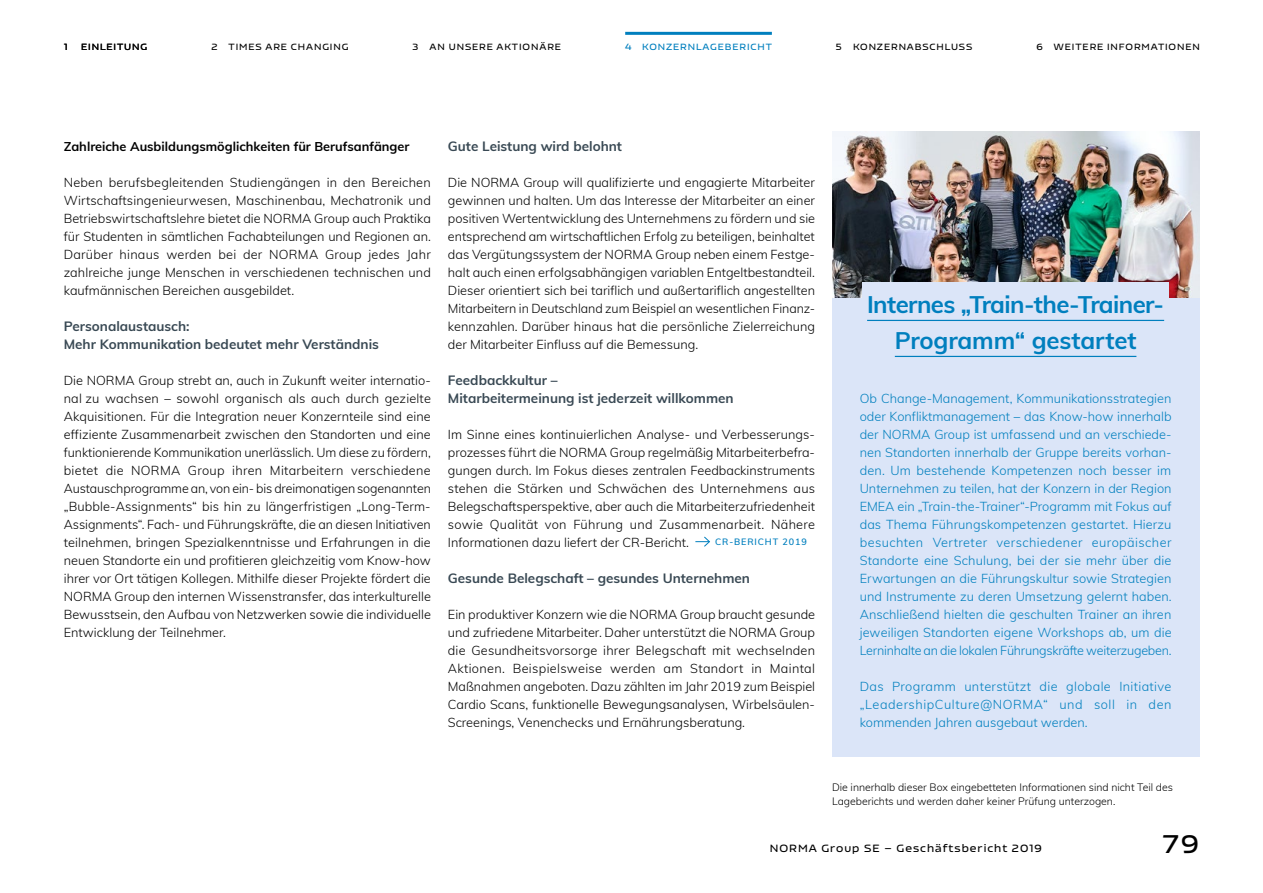
<style>
.page{position:relative;width:1263px;height:893px;background:#fff}
.page>*{position:absolute;margin:0;border:0;box-sizing:border-box;transform-origin:0 0}
.t1{font:600 25.5px "Nizzoli";color:#000}
.t2{font:700 24px/36px "Muli";letter-spacing:-.025em;color:#007fbe;text-align:center}
.t3{font:700 13.5px/18px "Muli";color:#394954}
.t4{font:300 12.75px/18px "Muli";color:#000;text-align:justify}
.t5{font:300 12.75px/18px "Muli";letter-spacing:-.015em;color:#007fbe;text-align:justify}
.t6{font:700 12.75px "Muli";color:#000}
.t7{font:300 10.5px/13.5px "Muli";color:#000}
.t8{font:600 10.5px "Nizzoli";letter-spacing:.1em;color:#000}
.t9{font:600 9px "Nizzoli";letter-spacing:.1em;color:#000}
.t10{font:600 9px "Nizzoli";letter-spacing:.1em;color:#007fbe}
.t11{font:600 9px "Muli";letter-spacing:.1em;color:#007fbe}
</style>
<div class="page">
<div style="left:832px;top:232px;width:367px;height:524px;background:#dbe5f8"></div>
<img style="left:832px;top:132px;width:367px;height:166px">
<div style="left:862px;top:282px;width:307px;height:29px;background:#dbe5f8"></div>
<hr style="left:867px;top:320px;width:297px;height:1px;background:#007fbe">
<hr style="left:895px;top:356px;width:241px;height:1px;background:#007fbe">
<svg style="left:695px;top:536px;width:15px;height:11px"></svg>
<hr style="left:625px;top:32px;width:147px;height:3px;background:#007fbe">
<p class="t9" style="left:64px;top:41px;width:5px">1</p>
<p class="t9" style="left:81px;top:41px;width:68px">EINLEITUNG</p>
<p class="t9" style="left:212px;top:41px;width:138px">2 TIMES ARE CHANGING</p>
<p class="t9" style="left:413px;top:41px;width:150px">3 AN UNSERE AKTIONÄRE</p>
<p class="t10" style="left:625px;top:41px;width:148px">4 KONZERNLAGEBERICHT</p>
<p class="t9" style="left:836px;top:41px;width:138px">5 KONZERNABSCHLUSS</p>
<p class="t9" style="left:1036px;top:41px;width:165px">6 WEITERE INFORMATIONEN</p>
<p class="t6" style="left:64px;top:137px;width:347px">Zahlreiche Ausbildungsmöglichkeiten für Berufsanfänger</p>
<p class="t4" style="left:64px;top:172px;width:369px">Neben berufsbegleitenden Studiengängen in den Bereichen Wirtschaftsingenieurwesen, Maschinenbau, Mechatronik und Betriebswirtschaftslehre bietet die NORMA Group auch Praktika für Studenten in sämtlichen Fachabteilungen und Regionen an.<br>Darüber hinaus werden bei der NORMA Group jedes Jahr zahlreiche junge Menschen in verschiedenen technischen und kaufmännischen Bereichen ausgebildet.</p>
<p class="t3" style="left:64px;top:316px;width:317px">Personalaustausch:<br>Mehr Kommunikation bedeutet mehr Verständnis</p>
<p class="t4" style="left:64px;top:370px;width:369px">Die NORMA Group strebt an, auch in Zukunft weiter internatio&shy;nal zu wachsen – sowohl organisch als auch durch gezielte Akquisitionen. Für die Integration neuer Konzernteile sind eine effiziente Zusammenarbeit zwischen den Standorten und eine funktionierende Kommunikation unerlässlich. Um diese zu fördern, bietet die NORMA Group ihren Mitarbeitern verschiedene Austauschprogramme an, von ein- bis dreimonatigen sogenannten „Bubble-Assignments“ bis hin zu längerfristigen „Long-Term-Assignments“. Fach- und Führungskräfte, die an diesen Initiativen teilnehmen, bringen Spezialkenntnisse und Erfahrungen in die neuen Standorte ein und profitieren gleichzeitig vom Know-how ihrer vor Ort tätigen Kollegen. Mithilfe dieser Projekte fördert die NORMA Group den internen Wissenstransfer, das interkulturelle Bewusstsein, den Aufbau von Netzwerken sowie die individuelle Entwicklung der Teilnehmer.</p>
<p class="t3" style="left:448px;top:136px;width:176px">Gute Leistung wird belohnt</p>
<p class="t4" style="left:448px;top:172px;width:369px">Die NORMA Group will qualifizierte und engagierte Mitarbeiter gewinnen und halten. Um das Interesse der Mitarbeiter an einer positiven Wertentwicklung des Unternehmens zu fördern und sie entsprechend am wirtschaftlichen Erfolg zu beteiligen, beinhaltet das Vergütungssystem der NORMA Group neben einem Festge&shy;halt auch einen erfolgsabhängigen variablen Entgeltbestandteil.<br>Dieser orientiert sich bei tariflich und außertariflich angestellten Mitarbeitern in Deutschland zum Beispiel an wesentlichen Finanz&shy;kennzahlen. Darüber hinaus hat die persönliche Zielerreichung der Mitarbeiter Einfluss auf die Bemessung.</p>
<p class="t3" style="left:448px;top:370px;width:287px">Feedbackkultur –<br>Mitarbeitermeinung ist jederzeit willkommen</p>
<p class="t4" style="left:448px;top:424px;width:369px;text-align:left">Im Sinne eines kontinuierlichen Analyse- und Verbesserungs&shy;prozesses führt die NORMA Group regelmäßig Mitarbeiterbefra&shy;gungen durch. Im Fokus dieses zentralen Feedbackinstruments stehen die Stärken und Schwächen des Unternehmens aus Belegschaftsperspektive, aber auch die Mitarbeiterzufriedenheit sowie Qualität von Führung und Zusammenarbeit. Nähere Informationen dazu liefert der CR-Bericht.</p>
<p class="t11" style="left:715px;top:535px;width:93px">CR-BERICHT 2019</p>
<p class="t3" style="left:448px;top:568px;width:304px">Gesunde Belegschaft – gesundes Unternehmen</p>
<p class="t4" style="left:448px;top:604px;width:369px">Ein produktiver Konzern wie die NORMA Group braucht gesunde und zufriedene Mitarbeiter. Daher unterstützt die NORMA Group die Gesundheitsvorsorge ihrer Belegschaft mit wechselnden Aktionen. Beispielsweise werden am Standort in Maintal Maßnahmen angeboten. Dazu zählten im Jahr 2019 zum Beispiel Cardio Scans, funktionelle Bewegungsanalysen, Wirbelsäulen-Screenings, Venenchecks und Ernährungsberatung.</p>
<h2 class="t2" style="left:867px;top:285px;width:298px">Internes „Train-the-Trainer-<br>Programm“ gestartet</h2>
<p class="t5" style="left:860px;top:388px;width:313px">Ob Change-Management, Kommunikationsstrategien oder Konfliktmanagement – das Know-how innerhalb der NORMA Group ist umfassend und an verschiede&shy;nen Standorten innerhalb der Gruppe bereits vorhan&shy;den. Um bestehende Kompetenzen noch besser im Unternehmen zu teilen, hat der Konzern in der Region EMEA ein „Train-the-Trainer“-Programm mit Fokus auf das Thema Führungskompetenzen gestartet. Hierzu besuchten Vertreter verschiedener europäischer Standorte eine Schulung, bei der sie mehr über die Erwartungen an die Führungskultur sowie Strategien und Instrumente zu deren Umsetzung gelernt haben.<br>Anschließend hielten die geschulten Trainer an ihren jeweiligen Standorten eigene Workshops ab, um die Lerninhalte an die lokalen Führungskräfte weiterzugeben.</p>
<p class="t5" style="left:860px;top:676px;width:313px">Das Programm unterstützt die globale Initiative „LeadershipCulture@NORMA“ und soll in den kommenden Jahren ausgebaut werden.</p>
<p class="t7" style="left:832px;top:780px;width:342px">Die innerhalb dieser Box eingebetteten Informationen sind nicht Teil des<br>Lageberichts und werden daher keiner Prüfung unterzogen.</p>
<p class="t8" style="left:770px;top:842px;width:274px">NORMA Group SE – Geschäftsbericht 2019</p>
<h1 class="t1" style="left:1163px;top:828px;width:38px">79</h1>
</div>
